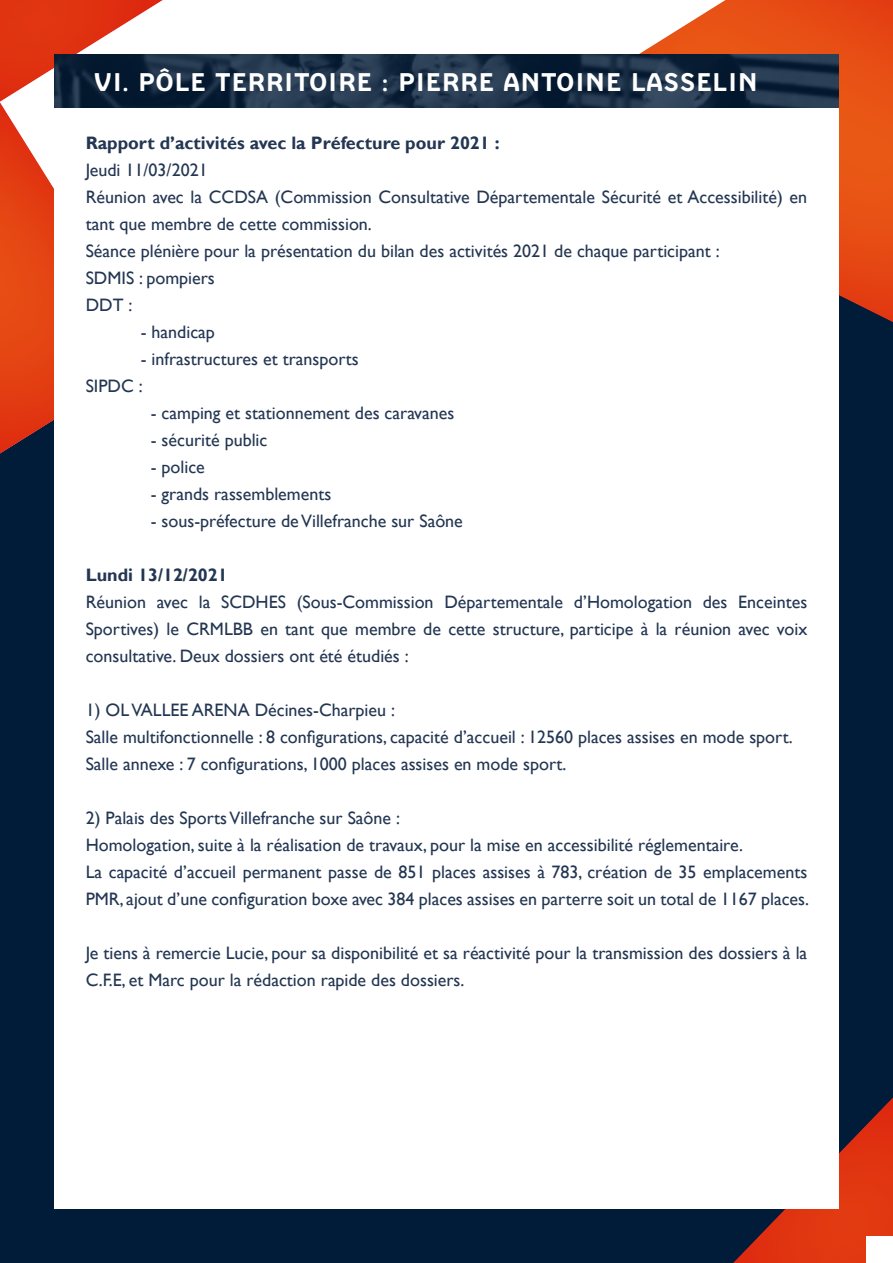
<style>
.page{position:relative;width:893px;height:1263px;background:#001c39}
.page>*{position:absolute;margin:0;border:0;box-sizing:border-box;transform-origin:0 0}
.t1{font:25.5px "FFBB";color:#fff}
.t2{font:18px/27px "Gill Sans";color:#233652}
.t3{font:700 18px "Gill Sans";color:#233652}
</style>
<div class="page">
<svg style="left:725px;top:0;width:168px;height:322px;background:#df4c15"></svg>
<svg style="left:184px;top:0;width:541px;height:54px;background:#fdf1ec"></svg>
<svg style="left:0;top:0;width:184px;height:63px;background:#ea765f"></svg>
<svg style="left:0;top:63px;width:54px;height:391px;background:#dd5b38"></svg>
<svg style="left:733px;top:1097px;width:160px;height:166px"></svg>
<div style="left:866px;top:1236px;width:27px;height:27px;background:#fff"></div>
<div style="left:54px;top:108px;width:785px;height:1101px;background:#fff"></div>
<img style="left:54px;top:54px;width:785px;height:54px">
<h1 class="t1" style="left:94px;top:68px;width:666px">VI. PÔLE TERRITOIRE : PIERRE ANTOINE LASSELIN</h1>
<p class="t3" style="left:86px;top:132px;width:415px">Rapport d’activités avec la Préfecture pour 2021 :</p>
<p class="t2" style="left:86px;top:156px;width:723px">Jeudi 11/03/2021<br>Réunion avec la CCDSA (Commission Consultative Départementale Sécurité et Accessibilité) en tant que membre de cette commission.<br>Séance plénière pour la présentation du bilan des activités 2021 de chaque participant :<br>SDMIS : pompiers<br>DDT :</p>
<p class="t2" style="left:141px;top:318px;width:75px">- handicap</p>
<p class="t2" style="left:86px;top:345px;width:275px;text-indent:55px">- infrastructures et transports<br>SIPDC :</p>
<p class="t2" style="left:151px;top:399px;width:305px">- camping et stationnement des caravanes</p>
<p class="t2" style="left:151px;top:426px;width:118px">- sécurité public</p>
<p class="t2" style="left:151px;top:453px;width:56px">- police</p>
<p class="t2" style="left:151px;top:480px;width:182px">- grands rassemblements</p>
<p class="t2" style="left:151px;top:507px;width:314px">- sous-préfecture de Villefranche sur Saône</p>
<p class="t3" style="left:86px;top:564px;width:144px">Lundi 13/12/2021</p>
<p class="t2" style="left:86px;top:588px;width:723px;text-align:justify">Réunion avec la SCDHES (Sous-Commission Départementale d’Homologation des Enceintes Sportives) le CRMLBB en tant que membre de cette structure, participe à la réunion avec voix consultative. Deux dossiers ont été étudiés :</p>
<p class="t2" style="left:86px;top:696px;width:708px">1) OL VALLEE ARENA Décines-Charpieu :<br>Salle multifonctionnelle : 8 configurations, capacité d’accueil : 12560 places assises en mode sport.<br>Salle annexe : 7 configurations, 1000 places assises en mode sport.</p>
<p class="t2" style="left:86px;top:804px;width:725px">2) Palais des Sports Villefranche sur Saône :<br>Homologation, suite à la réalisation de travaux, pour la mise en accessibilité réglementaire.<br>La capacité d’accueil permanent passe de 851 places assises à 783, création de 35 emplacements PMR, ajout d’une configuration boxe avec 384 places assises en parterre soit un total de 1167 places.</p>
<p class="t2" style="left:86px;top:939px;width:723px">Je tiens à remercie Lucie, pour sa disponibilité et sa réactivité pour la transmission des dossiers à la<br>C.F.E, et Marc pour la rédaction rapide des dossiers.</p>
</div>
